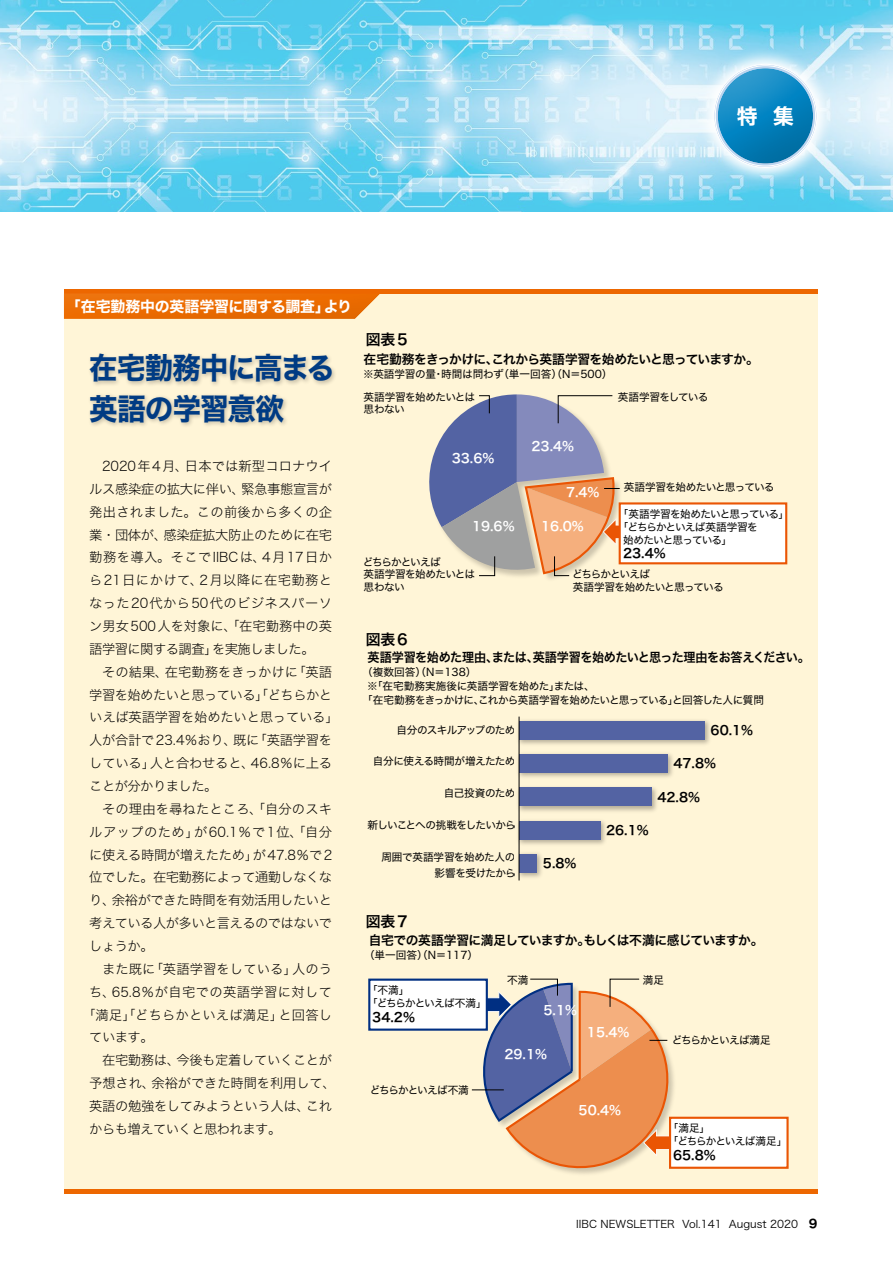
<style>
.page{position:relative;width:893px;height:1263px;background:#fff}
.page>*{position:absolute;margin:0;border:0;box-sizing:border-box;transform-origin:0 0}
.t1{font:29.7px/40.3px "Hira Kaku Std N W7";letter-spacing:-.035em;color:#003b83;scale:.95 1}
.t2{font:20.85px "Hira Kaku Std N W7";color:#fff}
.t3{font:14.85px "Hira Kaku Std N W7";letter-spacing:-.015em;color:#fff}
.t4{font:14.85px "Hira Kaku Std N W6";letter-spacing:.06em;color:#000}
.t5{font:13.35px/22.8px "Hira Kaku Std N W2";letter-spacing:-.02em;color:#000;text-align:justify}
.t6{font:13.35px "Hira Kaku Std N W2";letter-spacing:.03em;color:#000}
.t7{font:13.35px "Hira Kaku Std N W2";letter-spacing:.015em;color:#000}
.t8{font:13.35px "Hira Kaku Std N W2";letter-spacing:.01em;color:#000}
.t9{font:13.35px "Hira Kaku Std N W2";letter-spacing:-.04em;color:#000}
.t10{font:12.75px "Hira Kaku Std N W6";letter-spacing:-.045em;color:#000}
.t11{font:12.75px "Hira Kaku Std N W6";color:#fff}
.t12{font:12.75px "Hira Kaku Std N W6";letter-spacing:-.045em;color:#000;scale:.95 1}
.t13{font:10.65px/12.8px "Hira Kaku Std N W4";letter-spacing:-.06em;color:#000}
.t14{font:10.65px/22.8px "Hira Kaku Std N W4";letter-spacing:-.025em;color:#000}
.t15{font:10.65px/12.8px "Hira Kaku Std N W4";letter-spacing:-.08em;color:#000}
.t16{font:10.65px "Hira Kaku Std N W3";color:#000}
.t17{font:10.65px/15.9px "Hira Kaku Std N W4";letter-spacing:-.035em;color:#000;text-align:right}
.t18{font:10.65px "Hira Kaku Std N W4";letter-spacing:-.09em;color:#000}
.s1{font-family:"Hira Kaku Std N W7";font-size:11.7px}
</style>
<div class="page">
<img style="left:0;top:0;width:893px;height:211px">
<svg style="left:697px;top:47px;width:137px;height:138px;background:#bae4f5"></svg>
<div style="left:717px;top:68px;width:98px;height:74px;background:#fff;opacity:.5"></div>
<div style="left:717px;top:81px;width:98px;height:84px;background:#000;opacity:.4"></div>
<div style="left:64px;top:289px;width:753px;height:905px;background:#fff5d7"></div>
<div style="left:87px;top:351px;width:250px;height:77px;background:#000;opacity:.25"></div>
<hr style="left:64px;top:289px;width:753px;height:4px;background:#ed6c00">
<div style="left:64px;top:1189px;width:753px;height:5px;background:#ed6c00"></div>
<div style="left:66px;top:292px;width:317px;height:29px;background:#000;opacity:.4"></div>
<svg style="left:429px;top:394px;width:205px;height:182px"></svg>
<div style="left:620px;top:503px;width:166px;height:60px;background:#fff"></div>
<div style="left:619px;top:502px;width:168px;height:62px;border:2px solid #ea5504"></div>
<img style="left:518px;top:716px;width:192px;height:32px">
<div style="left:519px;top:721px;width:186px;height:19px;background:#5363a3"></div>
<img style="left:518px;top:749px;width:155px;height:33px">
<div style="left:519px;top:754px;width:148px;height:19px;background:#5363a3"></div>
<img style="left:518px;top:783px;width:139px;height:32px">
<div style="left:519px;top:787px;width:132px;height:19px;background:#5363a3"></div>
<img style="left:518px;top:816px;width:87px;height:32px">
<div style="left:519px;top:821px;width:81px;height:19px;background:#5363a3"></div>
<img style="left:518px;top:850px;width:24px;height:31px">
<div style="left:519px;top:854px;width:18px;height:19px;background:#5363a3"></div>
<hr style="left:519px;top:717px;width:1px;height:163px;background:#000">
<div style="left:670px;top:1118px;width:117px;height:50px;background:#fff"></div>
<div style="left:669px;top:1117px;width:120px;height:52px;border:2px solid #ea5504"></div>
<svg style="left:472px;top:979px;width:207px;height:195px"></svg>
<div style="left:369px;top:980px;width:118px;height:49px;background:#fff"></div>
<div style="left:368px;top:978px;width:120px;height:53px;border:2px solid #002f82"></div>
<h2 class="t2" style="left:737px;top:100px;width:59px">特 集</h2>
<p class="t3" style="left:66px;top:295px;width:288px">「在宅勤務中の英語学習に関する調査」より</p>
<h1 class="t1" style="left:89px;top:349px;width:260px">在宅勤務中に高まる英語の学習意欲</h1>
<p class="t5" style="left:89px;top:454px;width:244px;text-indent:13px">2020年4月、日本では新型コロナウイルス感染症の拡大に伴い、緊急事態宣言が発出されました。この前後から多くの企業・団体が、感染症拡大防止のために在宅勤務を導入。そこでIIBCは、4月17日から21日にかけて、2月以降に在宅勤務となった20代から50代のビジネスパーソン男女500人を対象に、「在宅勤務中の英語学習に関する調査」を実施しました。</p>
<p class="t5" style="left:89px;top:660px;width:251px;text-align:left;text-indent:13px">その結果、在宅勤務をきっかけに「英語学習を始めたいと思っている」「どちらかといえば英語学習を始めたいと思っている」人が合計で23.4％おり、既に「英語学習をしている」人と合わせると、46.8％に上ることが分かりました。</p>
<p class="t5" style="left:89px;top:797px;width:244px;text-indent:13px">その理由を尋ねたところ、「自分のスキルアップのため」が60.1％で1位、「自分に使える時間が増えたため」が47.8％で2位でした。在宅勤務によって通勤しなくなり、余裕ができた時間を有効活用したいと考えている人が多いと言えるのではないでしょうか。</p>
<p class="t8" style="left:102px;top:959px;width:232px">また既に「英語学習をしている」人のう</p>
<p class="t6" style="left:89px;top:982px;width:244px">ち、65.8％が自宅での英語学習に対して</p>
<p class="t7" style="left:83px;top:1004px;width:251px">「満足」「どちらかといえば満足」と回答し</p>
<p class="t5" style="left:89px;top:1026px;width:66px">ています。</p>
<p class="t5" style="left:102px;top:1048px;width:232px">在宅勤務は、今後も定着していくことが</p>
<p class="t5" style="left:89px;top:1071px;width:248px">予想され、余裕ができた時間を利用して、</p>
<p class="t5" style="left:89px;top:1094px;width:244px">英語の勉強をしてみようという人は、これ</p>
<p class="t9" style="left:89px;top:1119px;width:194px">からも増えていくと思われます。</p>
<p class="t4" style="left:366px;top:328px;width:44px">図表5</p>
<p class="t10" style="left:364px;top:349px;width:397px">在宅勤務をきっかけに、これから英語学習を始めたいと思っていますか。</p>
<p class="t14" style="left:363px;top:362px;width:251px">※英語学習の量・時間は問わず（単一回答）（N＝500）英語学習を始めたいとは</p>
<p class="t13" style="left:618px;top:390px;width:92px">英語学習をしている</p>
<p class="t13" style="left:364px;top:403px;width:43px">思わない</p>
<p class="t11" style="left:452px;top:448px;width:44px">33.6%</p>
<p class="t11" style="left:532px;top:437px;width:44px">23.4%</p>
<p class="t11" style="left:566px;top:483px;width:35px">7.4%</p>
<p class="t13" style="left:624px;top:481px;width:152px">英語学習を始めたいと思っている</p>
<p class="t13" style="left:618px;top:508px;width:173px">「英語学習を始めたいと思っている」</p>
<p class="t13" style="left:618px;top:520px;width:141px">「どちらかといえば英語学習を</p>
<p class="t13" style="left:623px;top:533px;width:111px">始めたいと思っている」</p>
<p class="t10" style="left:623px;top:544px;width:44px">23.4%</p>
<p class="t11" style="left:472px;top:516px;width:44px">19.6%</p>
<p class="t11" style="left:541px;top:516px;width:44px">16.0%</p>
<p class="t13" style="left:363px;top:555px;width:114px">どちらかといえば<br>英語学習を始めたいとは思わない</p>
<p class="t13" style="left:572px;top:568px;width:153px">どちらかといえば<br>英語学習を始めたいと思っている</p>
<p class="t4" style="left:366px;top:627px;width:44px">図表6</p>
<p class="t12" style="left:368px;top:648px;width:467px">英語学習を始めた理由、または、英語学習を始めたいと思った理由をお答えください。</p>
<p class="t13" style="left:362px;top:666px;width:116px">（複数回答）（N＝138）</p>
<p class="t14" style="left:367px;top:675px;width:229px">※「在宅勤務実施後に英語学習を始めた」または、</p>
<p class="t13" style="left:362px;top:694px;width:403px">「在宅勤務をきっかけに、これから英語学習を始めたいと思っている」と回答した人に質問</p>
<p class="t13" style="left:397px;top:723px;width:120px">自分のスキルアップのため</p>
<p class="t13" style="left:373px;top:755px;width:144px">自分に使える時間が増えたため</p>
<p class="t13" style="left:444px;top:787px;width:73px">自己投資のため</p>
<p class="t15" style="left:368px;top:819px;width:150px">新しいことへの挑戦をしたいから</p>
<p class="t17" style="left:381px;top:849px;width:136px">周囲で英語学習を始めた人の影響を受けたから</p>
<p class="t10" style="left:711px;top:720px;width:44px">60.1%</p>
<p class="t10" style="left:673px;top:754px;width:44px">47.8%</p>
<p class="t10" style="left:657px;top:787px;width:44px">42.8%</p>
<p class="t10" style="left:606px;top:820px;width:44px">26.1%</p>
<p class="t10" style="left:543px;top:853px;width:35px">5.8%</p>
<p class="t4" style="left:366px;top:910px;width:44px">図表7</p>
<p class="t10" style="left:369px;top:930px;width:396px">自宅での英語学習に満足していますか。もしくは不満に感じていますか。</p>
<p class="t13" style="left:364px;top:948px;width:116px">（単一回答）（N＝117）</p>
<p class="t13" style="left:507px;top:973px;width:23px">不満</p>
<p class="t13" style="left:643px;top:973px;width:23px">満足</p>
<p class="t15" style="left:367px;top:984px;width:121px">「不満」<br>「どちらかといえば不満」</p>
<p class="t10" style="left:372px;top:1007px;width:44px">34.2%</p>
<p class="t11" style="left:544px;top:1000px;width:35px">5.1%</p>
<p class="t18" style="left:370px;top:1081px;width:101px">どちらかといえば不満</p>
<p class="t11" style="left:504px;top:1045px;width:44px">29.1%</p>
<p class="t11" style="left:587px;top:1022px;width:44px">15.4%</p>
<p class="t11" style="left:579px;top:1100px;width:44px">50.4%</p>
<p class="t18" style="left:672px;top:1032px;width:101px">どちらかといえば満足</p>
<p class="t15" style="left:668px;top:1122px;width:121px">「満足」<br>「どちらかといえば満足」</p>
<p class="t10" style="left:673px;top:1145px;width:44px">65.8%</p>
<p class="t16" style="left:576px;top:1216px;width:243px">IIBC NEWSLETTER Vol.141 August 2020 <span class="s1">9</span></p>
</div>
